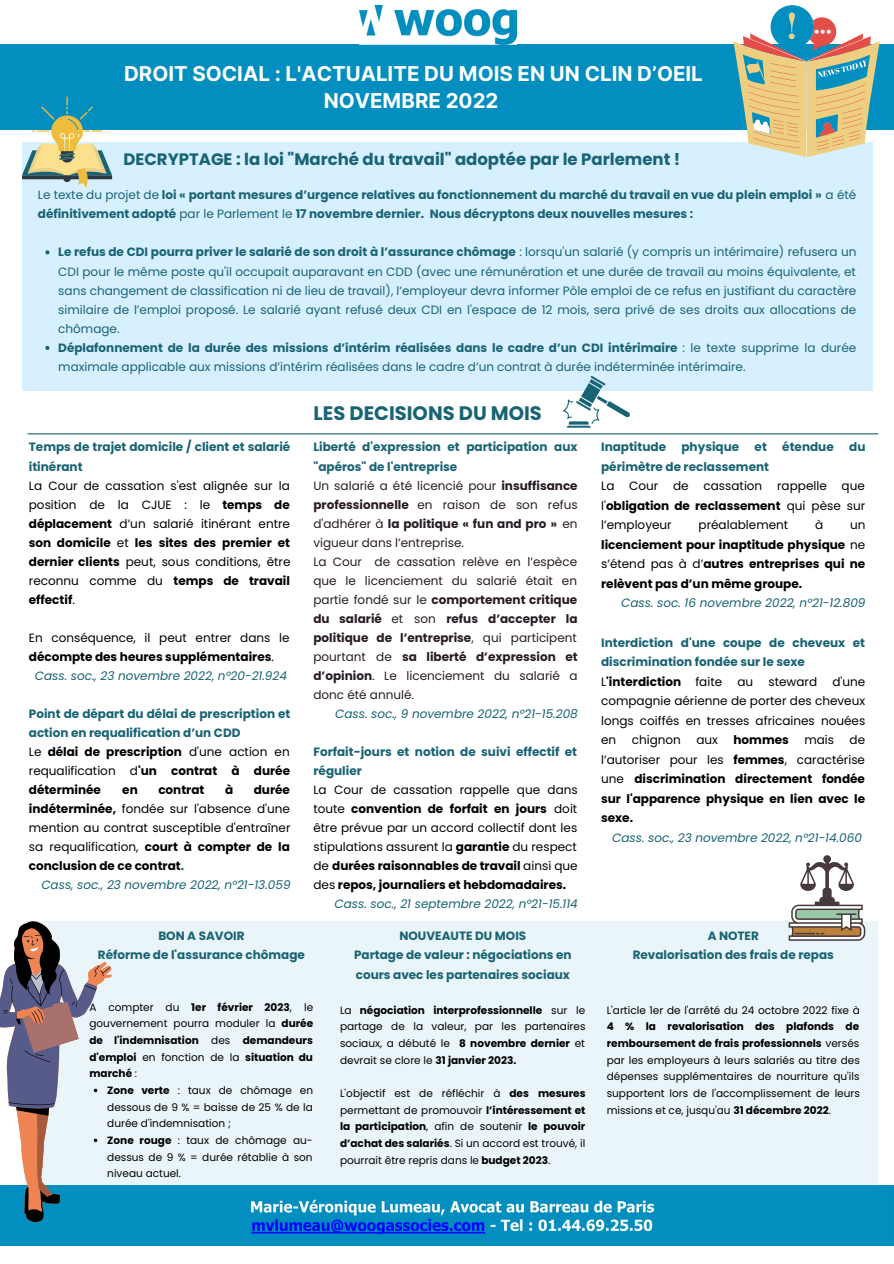
<style>
.page{position:relative;width:894px;height:1264px;background:#fff}
.page>*{position:absolute;margin:0;border:0;box-sizing:border-box;transform-origin:0 0}
.t1{font:700 20.4px/27px "Inter";color:#fff;text-align:center}
.t2{font:700 19.5px "Poppins";color:#186374}
.t3{font:700 16.5px "Poppins";color:#186374}
.t4{font:700 12px/19px "Poppins";color:#186374}
.t5{font:12px/19px "Poppins";color:#000;text-align:justify}
.t6{font:12px/19px "Poppins";color:#186374}
.t7{font:12px/19px "Poppins";color:#291b25}
.t8{font:700 12px/19.5px "Poppins";color:#000;text-align:justify}
.t9{font:italic 12px "Poppins";color:#186374}
.t10{font:10.5px/16.6px "Poppins";color:#000;text-align:justify}
.t11{font:700 10.5px/16.6px "Poppins";color:#000;text-align:justify}
.s1{font-weight:400}
.s2{font-weight:700}
.s3{font-weight:400;color:#000}
.s4{color:#000}
.s5{font-weight:700;color:#186374}
</style>
<div class="page">
<div style="left:25px;top:920px;width:852px;height:265px;background:#eaf5f9"></div>
<div style="left:22px;top:142px;width:850px;height:249px;background:#d7f0ff"></div>
<img style="left:0;top:1185px;width:893px;height:60px">
<hr style="left:27px;top:433px;width:851px;height:1px;background:#186374">
<div style="left:0;top:45px;width:893px;height:85px;background:#028ebf"></div>
<svg style="left:733px;top:5px;width:146px;height:152px"></svg>
<svg style="left:45px;top:250px;width:4px;height:4px"></svg>
<svg style="left:45px;top:346px;width:4px;height:4px"></svg>
<img style="left:360px;top:5px;width:156px;height:40px">
<svg style="left:22px;top:96px;width:90px;height:92px"></svg>
<svg style="left:788px;top:855px;width:77px;height:85px"></svg>
<svg style="left:563px;top:376px;width:67px;height:51px"></svg>
<svg style="left:0;top:920px;width:112px;height:302px"></svg>
<h1 class="t1" style="left:124px;top:60px;width:580px">DROIT SOCIAL : L'ACTUALITE DU MOIS EN UN CLIN D’OEIL<br>NOVEMBRE 2022</h1>
<h3 class="t3" style="left:123px;top:148px;width:558px">DECRYPTAGE : la loi "Marché du travail" adoptée par le Parlement !</h3>
<p class="t4" style="left:38px;top:185px;width:819px"><span class="s1">Le texte du projet de</span> loi « portant mesures d’urgence relatives au fonctionnement du marché du travail en vue du plein emploi » <span class="s1">a été </span>définitivement adopté <span class="s1">par le Parlement le</span> 17 novembre dernier. Nous décryptons deux nouvelles mesures :</p>
<p class="t6" style="left:58px;top:243px;width:799px"><span class="s2">Le refus de CDI pourra priver le salarié de son droit à l’assurance chômage</span> : lorsqu'un salarié (y compris un intérimaire) refusera un CDI pour le même poste qu'il occupait auparavant en CDD (avec une rémunération et une durée de travail au moins équivalente, et sans changement de classification ni de lieu de travail), l’employeur devra informer Pôle emploi de ce refus en justifiant du caractère similaire de l’emploi proposé. Le salarié ayant refusé deux CDI en l'espace de 12 mois, sera privé de ses droits aux allocations de chômage.<br><span class="s2">Déplafonnement de la durée des missions d’intérim réalisées dans le cadre d’un CDI intérimaire</span> : le texte supprime la durée maximale applicable aux missions d’intérim réalisées dans le cadre d’un contrat à durée indéterminée intérimaire.</p>
<p class="t4" style="left:29px;top:438px;width:263px">Temps de trajet domicile / client et salarié itinérant</p>
<p class="t5" style="left:29px;top:476px;width:263px">La Cour de cassation s'est alignée sur la position de la CJUE : le <span class="s2">temps de déplacement</span> d’un salarié itinérant entre <span class="s2">son domicile</span> et <span class="s2">les sites des premier et dernier clients</span> peut, sous conditions, être reconnu comme du <span class="s2">temps de travail effectif</span>.</p>
<p class="t5" style="left:29px;top:628px;width:262px">En conséquence, il peut entrer dans le</p>
<p class="t8" style="left:29px;top:646px;width:246px">décompte des heures supplémentaires<span class="s1">.</span></p>
<p class="t9" style="left:35px;top:667px;width:254px">Cass. soc., 23 novembre 2022, n°20-21.924</p>
<p class="t4" style="left:29px;top:704px;width:263px">Point de départ du délai de prescription et action en requalification d’un CDD<br><span class="s3">Le</span> <span class="s4">délai de prescription</span> <span class="s3">d'une action en requalification d</span><span class="s4">'un contrat à durée déterminée</span></p>
<p class="t5" style="left:29px;top:780px;width:263px;text-indent:225px"><span class="s2">durée indéterminée,</span> fondée sur l'absence d'une mention au contrat susceptible d'entraîner sa requalification, <span class="s2">court à compter de la conclusion de ce contrat</span><span class="s5">.</span></p>
<p class="t9" style="left:41px;top:876px;width:251px">Cass, soc., 23 novembre 2022, n°21-13.059</p>
<p class="t8" style="left:122px;top:780px;width:17px">en</p>
<p class="t8" style="left:158px;top:780px;width:48px">contrat</p>
<p class="t8" style="left:225px;top:780px;width:10px">à</p>
<h2 class="t2" style="left:313px;top:399px;width:230px">LES DECISIONS DU MOIS</h2>
<p class="t7" style="left:313px;top:438px;width:266px"><span class="s5">Liberté d'expression et participation aux "apéros" de l'entreprise<br></span>Un salarié a été licencié pour <span class="s2">insuffisance professionnelle</span> en raison de son refus d'adhérer à <span class="s2">la politique « fun and pro »</span> en vigueur dans l’entreprise.<br>La Cour de cassation relève en l’espèce que le licenciement du salarié était en partie fondé sur le <span class="s2">comportement critique du salarié</span> et son <span class="s2">refus d’accepter la politique de l’entreprise</span>, qui participent pourtant de <span class="s2">sa liberté d’expression et d’opinion</span>. Le licenciement du salarié a donc été annulé.</p>
<p class="t9" style="left:335px;top:705px;width:244px">Cass. soc., 9 novembre 2022, n°21-15.208</p>
<p class="t4" style="left:313px;top:742px;width:265px">Forfait-jours et notion de suivi effectif et régulier</p>
<p class="t5" style="left:313px;top:780px;width:266px">La Cour de cassation rappelle que dans</p>
<p class="t8" style="left:313px;top:799px;width:265px"><span class="s1">toute</span> convention de forfait en jours <span class="s1">doit</span></p>
<p class="t5" style="left:313px;top:818px;width:265px">être prévue par un accord collectif dont les</p>
<p class="t5" style="left:313px;top:837px;width:265px">stipulations assurent la <span class="s2">garantie</span> du respect</p>
<p class="t8" style="left:313px;top:856px;width:266px"><span class="s1">de</span> durées raisonnables de travail <span class="s1">ainsi que</span></p>
<p class="t8" style="left:313px;top:875px;width:254px"><span class="s1">des</span> repos, journaliers et hebdomadaires.</p>
<p class="t9" style="left:334px;top:895px;width:245px">Cass. soc., 21 septembre 2022, n°21-15.114</p>
<p class="t4" style="left:98px;top:925px;width:208px;text-align:center">BON A SAVOIR<br>Réforme de l'assurance chômage</p>
<p class="t11" style="left:89px;top:998px;width:225px"><span class="s1">A compter du</span> 1er février 2023<span class="s1">, le gouvernement pourra moduler la</span> durée de l'indemnisation <span class="s1">des</span> demandeurs d'emploi <span class="s1">en fonction de la</span> situation du marché <span class="s1">:</span></p>
<p class="t10" style="left:107px;top:1081px;width:207px;text-align:left"><span class="s2">Zone verte</span> : taux de chômage en dessous de 9 % = baisse de 25 % de la durée d'indemnisation ;<br><span class="s2">Zone rouge</span> : taux de chômage au&shy;dessus de 9 % = durée rétablie à son niveau actuel.</p>
<p class="t4" style="left:354px;top:926px;width:219px;text-align:center">NOUVEAUTE DU MOIS<br>Partage de valeur : négociations en cours avec les partenaires sociaux</p>
<p class="t10" style="left:340px;top:1001px;width:247px">La <span class="s2">négociation interprofessionnelle</span> sur le partage de la valeur, par les partenaires sociaux, a débuté le <span class="s2">8 novembre dernier</span> et devrait se clore le <span class="s2">31 janvier 2023.</span></p>
<p class="t10" style="left:340px;top:1085px;width:247px">L'objectif est de réfléchir à <span class="s2">des mesures </span>permettant de promouvoir <span class="s2">l’intéressement et la participation</span>, afin de soutenir <span class="s2">le pouvoir d’achat des salariés</span>. Si un accord est trouvé, il pourrait être repris dans le <span class="s2">budget 2023</span>.</p>
<p class="t4" style="left:601px;top:437px;width:66px">Inaptitude</p>
<p class="t4" style="left:681px;top:437px;width:59px">physique</p>
<p class="t4" style="left:754px;top:437px;width:14px">et</p>
<p class="t4" style="left:782px;top:437px;width:53px">étendue</p>
<p class="t4" style="left:848px;top:437px;width:18px">du</p>
<p class="t4" style="left:601px;top:457px;width:169px">périmètre de reclassement</p>
<p class="t5" style="left:601px;top:476px;width:266px;line-height:19.5px">La Cour de cassation rappelle que l'<span class="s2">obligation de reclassement</span> qui pèse sur l’employeur</p>
<p class="t5" style="left:698px;top:515px;width:91px">préalablement</p>
<p class="t5" style="left:814px;top:515px;width:10px">à</p>
<p class="t8" style="left:601px;top:515px;width:266px;text-indent:249px"><span class="s1">un </span>licenciement pour inaptitude physique <span class="s1">ne s’étend pas à d’</span>autres entreprises qui ne relèvent pas d’un même groupe.</p>
<p class="t9" style="left:621px;top:595px;width:246px">Cass. soc. 16 novembre 2022, n°21-12.809</p>
<p class="t4" style="left:601px;top:632px;width:265px;line-height:19.5px">Interdiction d'une coupe de cheveux et discrimination fondée sur le sexe<br><span class="s3">L</span><span class="s4">'interdiction</span> <span class="s3">faite</span></p>
<p class="t5" style="left:601px;top:671px;width:266px;line-height:19.5px;text-indent:231px">d'une compagnie aérienne de porter des cheveux longs coiffés en tresses africaines nouées en</p>
<p class="t5" style="left:737px;top:672px;width:17px">au</p>
<p class="t5" style="left:768px;top:672px;width:50px">steward</p>
<p class="t5" style="left:631px;top:730px;width:51px">chignon</p>
<p class="t5" style="left:696px;top:730px;width:23px">aux</p>
<p class="t8" style="left:733px;top:730px;width:57px">hommes</p>
<p class="t5" style="left:804px;top:730px;width:31px">mais</p>
<p class="t8" style="left:601px;top:730px;width:265px;text-indent:248px"><span class="s1">de l’autoriser pour les</span> femmes<span class="s1">, caractérise une</span> discrimination directement fondée sur l'apparence physique en lien avec le sexe.</p>
<p class="t9" style="left:612px;top:829px;width:251px">Cass. soc., 23 novembre 2022, n°21-14.060</p>
<p class="t4" style="left:632px;top:926px;width:203px;text-align:center">A NOTER<br>Revalorisation des frais de repas</p>
<p class="t10" style="left:606px;top:1001px;width:254px">L'article 1er de l'arrêté du 24 octobre 2022 fixe à</p>
<p class="t10" style="left:606px;top:1018px;width:255px"><span class="s2">4 % la revalorisation des plafonds de remboursement de frais professionnels</span> versés par les employeurs à leurs salariés au titre des dépenses supplémentaires de nourriture qu'ils supportent lors de l'accomplissement de leurs missions et ce, jusqu'au <span class="s2">31 décembre 2022</span>.</p>
</div>
